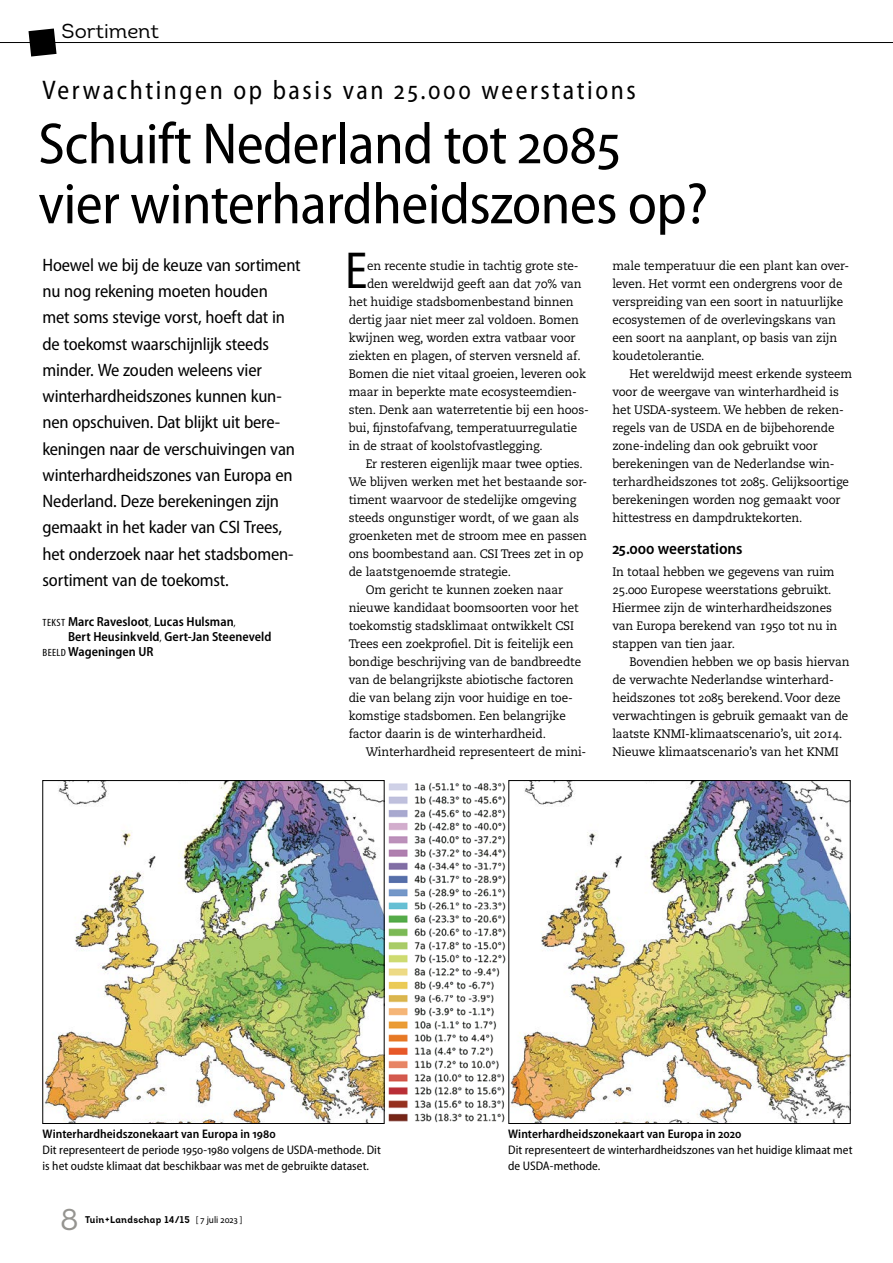
<style>
.page{position:relative;width:893px;height:1263px;background:#fff}
.page>*{position:absolute;margin:0;border:0;box-sizing:border-box;transform-origin:0 0}
.t1{font:semi-condensed 58.5px/60px "Myriad Pro";letter-spacing:-.01em;color:#000}
.t2{font:semi-condensed 52.35px "Myriad Pro";color:#000;scale:.95 1}
.t3{font:30px "Intro Regular Alt";color:#959490}
.t4{font:semi-condensed 27px "Myriad Pro";letter-spacing:.1em;color:#000;scale:.95 1}
.t5{font:20.25px "Intro Regular Alt";color:#000}
.t6{font:semi-condensed 18px/26.2px "Myriad Pro";letter-spacing:-.01em;color:#000}
.t7{font:600 semi-condensed 16.5px "Myriad Pro";letter-spacing:-.005em;color:#000}
.t8{font:600 semi-condensed 13.2px "Myriad Pro";letter-spacing:.005em;color:#000}
.t9{font:semi-condensed 12.45px/15.8px "Myriad Pro";letter-spacing:.005em;color:#000}
.t10{font:600 semi-condensed 12.45px "Myriad Pro";letter-spacing:.005em;color:#000}
.t11{font:12.3px/18px "Caecilia LT Std";letter-spacing:-.01em;color:#000;scale:.95 1}
.t12{font:9.75px "Intro Bold Alt";letter-spacing:.03em;color:#000;scale:.95 1}
.s1{font-weight:400;font-stretch:condensed;font-size:10.5px}
.s2{font-family:"Myriad Pro"}
</style>
<div class="page">
<hr style="left:0;top:42px;width:893px;height:1px;background:#000">
<svg style="left:29px;top:29px;width:28px;height:28px"></svg>
<img style="left:388px;top:782px;width:118px;height:340px">
<img style="left:45px;top:782px;width:337px;height:340px">
<div style="left:43px;top:780px;width:341px;height:344px;border:1px solid #000"></div>
<img style="left:511px;top:782px;width:337px;height:340px">
<div style="left:509px;top:780px;width:341px;height:344px;border:1px solid #000"></div>
<h3 class="t5" style="left:62px;top:18px;width:99px">Sortiment</h3>
<h3 class="t4" style="left:43px;top:75px;width:626px">Verwachtingen op basis van 25.000 weerstations</h3>
<h1 class="t1" style="left:38px;top:115px;width:671px">Schuift Nederland tot 2085 vier winterhardheidszones op?</h1>
<p class="t6" style="left:43px;top:252px;width:260px">Hoewel we bij de keuze van sortiment nu nog rekening moeten houden<br>met soms stevige vorst, hoeft dat in de toekomst waarschijnlijk steeds minder. We zouden weleens vier winterhardheidszones kunnen kun&shy;nen opschuiven. Dat blijkt uit bere&shy;keningen naar de verschuivingen van winterhardheidszones van Europa en Nederland. Deze berekeningen zijn gemaakt in het kader van CSI Trees, het onderzoek naar het stadsbomen&shy;sortiment van de toekomst.</p>
<p class="t8" style="left:43px;top:615px;width:195px"><span class="s1">TEKST</span> Marc Ravesloot<span class="s1">,</span> Lucas Hulsman<span class="s1">,</span></p>
<p class="t8" style="left:68px;top:630px;width:205px">Bert Heusinkveld<span class="s1">,</span> Gert-Jan Steeneveld</p>
<p class="t8" style="left:43px;top:645px;width:113px"><span class="s1">BEELD</span> Wageningen UR</p>
<h2 class="t2" style="left:345px;top:242px;width:25px">E</h2>
<p class="t11" style="left:367px;top:257px;width:224px">en recente studie in tachtig grote ste-</p>
<p class="t11" style="left:612px;top:257px;width:251px">male temperatuur die een plant kan over&shy;leven. Het vormt een ondergrens voor de verspreiding van een soort in natuurlijke ecosystemen of de overlevingskans van een soort na aanplant, op basis van zijn koudetolerantie.</p>
<p class="t11" style="left:612px;top:365px;width:254px;text-indent:17px">Het wereldwijd meest erkende systeem voor de weergave van winterhardheid is het USDA-systeem. We hebben de reken&shy;regels van de USDA en de bijbehorende zone-indeling dan ook gebruikt voor berekeningen van de Nederlandse win&shy;terhardheidszones tot 2085. Gelijksoortige berekeningen worden nog gemaakt voor hittestress en dampdruktekorten.</p>
<h3 class="t7" style="left:612px;top:539px;width:132px">25.000 weerstations</h3>
<p class="t11" style="left:612px;top:563px;width:238px">In totaal hebben we gegevens van ruim 25.000 Europese weerstations gebruikt.<br>Hiermee zijn de winterhardheidszones van Europa berekend van 1950 tot nu in stappen van tien jaar.</p>
<p class="t11" style="left:612px;top:653px;width:251px;text-indent:17px">Bovendien hebben we op basis hiervan de verwachte Nederlandse winterhard&shy;heidszones tot 2085 berekend. Voor deze verwachtingen is gebruik gemaakt van de laatste KNMI-klimaatscenario’s, uit 2014.<br>Nieuwe klimaatscenario’s van het KNMI</p>
<p class="t11" style="left:367px;top:275px;width:227px">den wereldwijd geeft aan dat 70% van</p>
<p class="t11" style="left:349px;top:293px;width:238px">het huidige stadsbomenbestand binnen</p>
<p class="t11" style="left:349px;top:311px;width:244px">dertig jaar niet meer zal voldoen. Bomen</p>
<p class="t11" style="left:349px;top:329px;width:240px">kwijnen weg, worden extra vatbaar voor</p>
<p class="t11" style="left:349px;top:347px;width:246px">ziekten en plagen, of sterven versneld af.</p>
<p class="t11" style="left:349px;top:365px;width:251px">Bomen die niet vitaal groeien, leveren ook</p>
<p class="t11" style="left:349px;top:383px;width:242px">maar in beperkte mate ecosysteemdien-</p>
<p class="t11" style="left:349px;top:401px;width:254px">sten. Denk aan waterretentie bij een hoos-</p>
<p class="t11" style="left:349px;top:419px;width:242px">bui, fijnstofafvang, temperatuurregulatie</p>
<p class="t11" style="left:349px;top:437px;width:206px">in de straat of koolstofvastlegging.</p>
<p class="t11" style="left:366px;top:455px;width:230px">Er resteren eigenlijk maar twee opties.</p>
<p class="t11" style="left:349px;top:473px;width:253px">We blijven werken met het bestaande sor-</p>
<p class="t11" style="left:349px;top:491px;width:241px">timent waarvoor de stedelijke omgeving</p>
<p class="t11" style="left:349px;top:509px;width:244px">steeds ongunstiger wordt, of we gaan als</p>
<p class="t11" style="left:349px;top:527px;width:252px">groenketen met de stroom mee en passen</p>
<p class="t11" style="left:349px;top:545px;width:249px">ons boombestand aan. CSI Trees zet in op</p>
<p class="t11" style="left:349px;top:563px;width:172px">de laatstgenoemde strategie.</p>
<p class="t11" style="left:366px;top:581px;width:209px">Om gericht te kunnen zoeken naar</p>
<p class="t11" style="left:349px;top:599px;width:244px">nieuwe kandidaat boomsoorten voor het</p>
<p class="t11" style="left:349px;top:617px;width:239px">toekomstig stadsklimaat ontwikkelt CSI</p>
<p class="t11" style="left:349px;top:635px;width:238px">Trees een zoekprofiel. Dit is feitelijk een</p>
<p class="t11" style="left:349px;top:653px;width:246px">bondige beschrijving van de bandbreedte</p>
<p class="t11" style="left:349px;top:671px;width:238px">van de belangrijkste abiotische factoren</p>
<p class="t11" style="left:349px;top:689px;width:238px">die van belang zijn voor huidige en toe-</p>
<p class="t11" style="left:349px;top:707px;width:230px">komstige stadsbomen. Een belangrijke</p>
<p class="t11" style="left:349px;top:725px;width:209px">factor daarin is de winterhardheid.</p>
<p class="t11" style="left:366px;top:743px;width:234px">Winterhardheid representeert de mini-</p>
<p class="t10" style="left:43px;top:1127px;width:235px">Winterhardheidszonekaart van Europa in 1980</p>
<p class="t9" style="left:43px;top:1142px;width:340px">Dit representeert de periode 1950-1980 volgens de USDA-methode. Dit is het oudste klimaat dat beschikbaar was met de gebruikte dataset.</p>
<h3 class="t3" style="left:60px;top:1201px;width:20px">8</h3>
<p class="t12" style="left:85px;top:1213px;width:167px">Tuin+Landschap 14/15 <span class="s2">[ 7 juli 2023 ]</span></p>
<p class="t10" style="left:508px;top:1127px;width:235px">Winterhardheidszonekaart van Europa in 2020</p>
<p class="t9" style="left:508px;top:1142px;width:346px">Dit representeert de winterhardheidszones van het huidige klimaat met de USDA-methode.</p>
</div>
